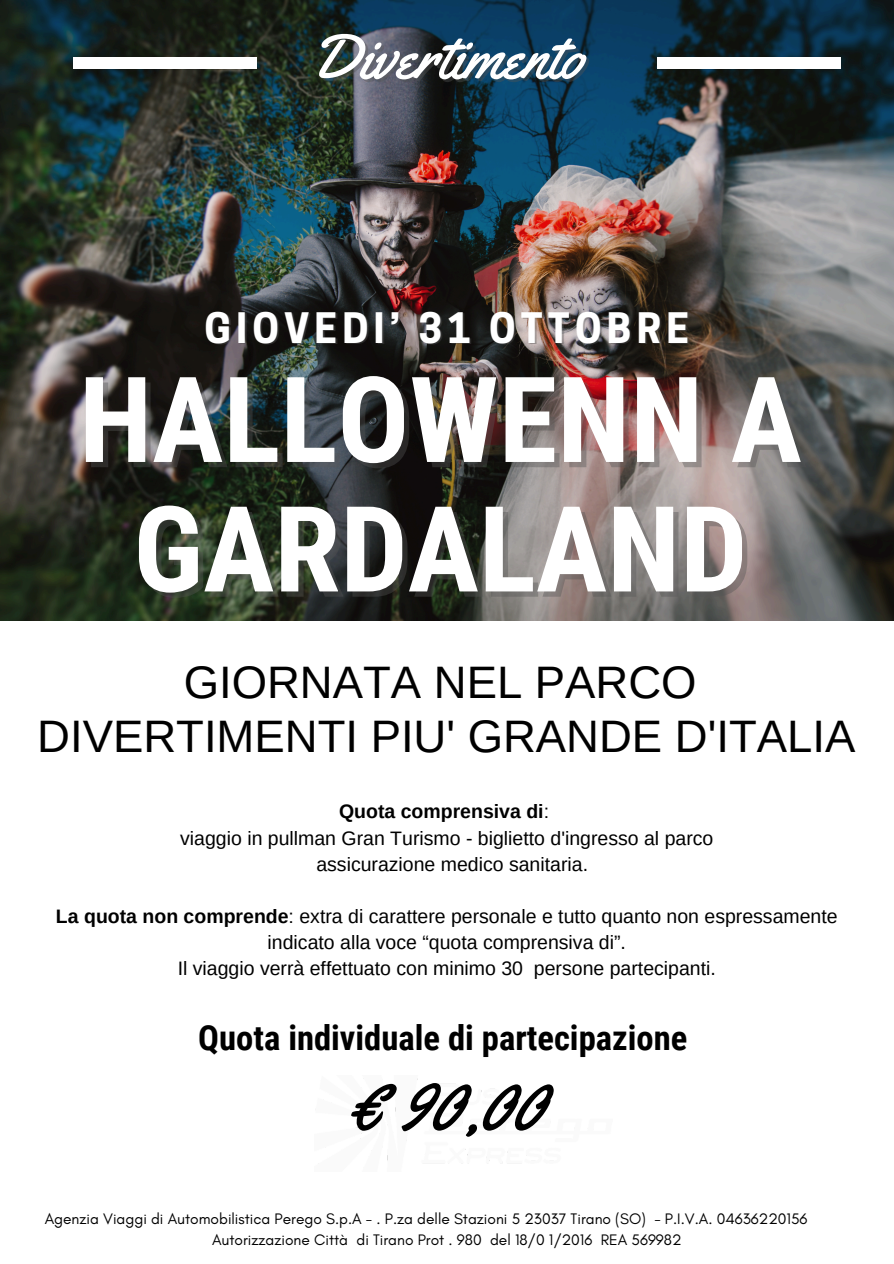
<style>
.page{position:relative;width:894px;height:1264px;background:#fff}
.page>*{position:absolute;margin:0;border:0;box-sizing:border-box;transform-origin:0 0}
.t1{font:700 119.1px "Roboto Condensed";color:#fff}
.t2{font:75px "Yellowtail";color:#000}
.t3{font:63.15px "Yellowtail";color:#fff}
.t4{font:45.45px/54.4px "Arimo";color:#000;text-align:center}
.t5{font:700 39.45px "Cooper Hewitt";letter-spacing:.13em;color:#fff}
.t6{font:700 34.65px "Roboto Condensed";color:#000}
.t7{font:19.5px/26.1px "Arimo";color:#000;text-align:center}
.t8{font:700 19.5px "Arimo";color:#000}
.t9{font:15.45px "Glacial Indifference";color:#000}
.s1{font-weight:400}
.s2{font-weight:700}
</style>
<div class="page">
<img style="left:0;top:0;width:893px;height:620px">
<div style="left:73px;top:57px;width:183px;height:12px;background:#fff"></div>
<div style="left:657px;top:57px;width:183px;height:12px;background:#fff"></div>
<p class="t3" style="left:310px;top:17px;width:275px">Divertimento</p>
<h1 class="t5" style="left:204px;top:313px;width:486px">GIOVEDI’ 31 OTTOBRE</h1>
<h3 class="t1" style="left:79px;top:351px;width:724px">HALLOWENN A</h3>
<h5 class="t1" style="left:133px;top:481px;width:615px">GARDALAND</h5>
<p class="t4" style="left:37px;top:655px;width:819px">GIORNATA NEL PARCO<br>DIVERTIMENTI PIU' GRANDE D'ITALIA</p>
<p class="t8" style="left:339px;top:800px;width:211px">Quota comprensiva di<span class="s1">:</span></p>
<p class="t7" style="left:180px;top:824px;width:534px">viaggio in pullman Gran Turismo - biglietto d'ingresso al parco</p>
<h6 class="t7" style="left:316px;top:850px;width:273px">assicurazione medico sanitaria.</h6>
<h2 class="t7" style="left:56px;top:903px;width:783px"><span class="s2">La quota non comprende</span>: extra di carattere personale e tutto quanto non espressamente indicato alla voce “quota comprensiva di”.</h2>
<p class="t7" style="left:178px;top:955px;width:539px">Il viaggio verrà effettuato con minimo 30 persone partecipanti.</p>
<p class="t6" style="left:198px;top:1017px;width:490px">Quota individuale di partecipazione</p>
<p class="t2" style="left:348px;top:1056px;width:197px">€ 90,00</p>
<p class="t9" style="left:45px;top:1208px;width:764px">Agenzia Viaggi di Automobilistica Perego S.p.A - . P.za delle Stazioni 5 23037 Tirano (SO) - P.I.V.A. 04636220156</p>
<p class="t9" style="left:212px;top:1230px;width:471px">Autorizzazione Città di Tirano Prot . 980 del 18/0 1/2016 REA 569982</p>
</div>
